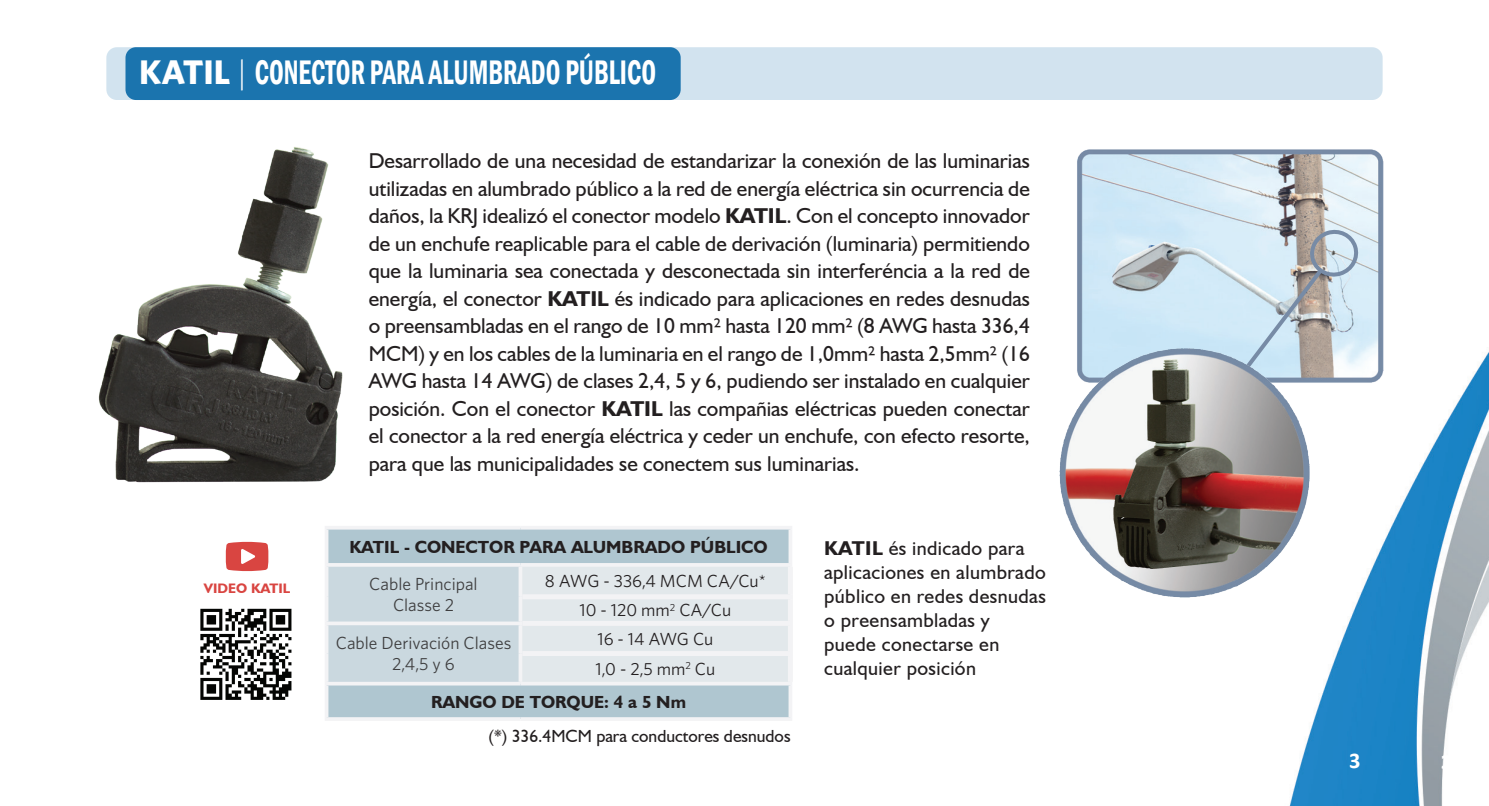
<style>
.page{position:relative;width:1489px;height:806px;background:#fff}
.page>*{position:absolute;margin:0;border:0;box-sizing:border-box;transform-origin:0 0}
.t1{font:600 condensed 35px "Franklin Gothic";color:#fff;scale:.75 1}
.t2{font:700 22.5px "Calibri";color:#fff}
.t3{font:21.5px/27.5px "Humanist 521 BT";color:#231f20;text-align:justify}
.t4{font:20px/24px "Humanist 521 BT";letter-spacing:.02em;color:#231f20}
.t5{font:700 20px "Whitney";color:#fff}
.t6{font:17.5px "Whitney";color:#231f20}
.t7{font:700 17.5px "Humanist 521 BT";color:#231f20}
.t8{font:17.5px/21px "Whitney";color:#3e3e3f;text-align:center}
.t9{font:17.5px "Humanist 521 BT";color:#231f20}
.t10{font:700 13.75px "Humanist 521 BT";color:#d94541}
.s1{font-family:"Whitney";font-weight:700;font-stretch:normal;font-size:34.25px}
.s2{font-family:"Whitney";font-weight:300;font-stretch:normal;font-size:34.25px}
.s3{font-weight:700}
</style>
<div class="page">
<img style="left:243px;top:48px;width:1245px;height:757px">
<div style="left:106px;top:47px;width:1276px;height:53px;background:#d2e3ef;border-radius:11px"></div>
<div style="left:125px;top:47px;width:555px;height:53px;background:#1b74ae;border-radius:11px"></div>
<img style="left:98px;top:125px;width:278px;height:380px">
<img style="left:1047px;top:128px;width:348px;height:262px">
<svg style="left:1235px;top:229px;width:123px;height:151px"></svg>
<img style="left:1059px;top:348px;width:249px;height:249px">
<div style="left:328px;top:529px;width:460px;height:188px;background:#afc6d0"></div>
<svg style="left:328px;top:566px;width:459px;height:115px"></svg>
<div style="left:787px;top:566px;width:5px;height:28px;background:#f3f3f5"></div>
<div style="left:522px;top:594px;width:270px;height:5px;background:#f3f3f5"></div>
<div style="left:787px;top:599px;width:5px;height:21px;background:#f3f3f5"></div>
<div style="left:522px;top:620px;width:270px;height:5px;background:#f3f3f5"></div>
<div style="left:787px;top:625px;width:5px;height:26px;background:#f3f3f5"></div>
<div style="left:522px;top:651px;width:270px;height:5px;background:#f3f3f5"></div>
<div style="left:787px;top:656px;width:5px;height:25px;background:#f3f3f5"></div>
<hr style="left:325px;top:526px;width:195px;height:3px;background:#f3f3f5">
<hr style="left:325px;top:529px;width:3px;height:34px;background:#f3f3f5">
<hr style="left:520px;top:526px;width:272px;height:3px;background:#f3f3f5">
<svg style="left:788px;top:529px;width:4px;height:34px"></svg>
<hr style="left:520px;top:563px;width:272px;height:3px;background:#f3f3f5">
<hr style="left:325px;top:685px;width:3px;height:32px;background:#f3f3f5">
<svg style="left:520px;top:681px;width:272px;height:4px"></svg>
<svg style="left:788px;top:685px;width:4px;height:32px"></svg>
<hr style="left:325px;top:717px;width:195px;height:3px;background:#f3f3f5">
<hr style="left:520px;top:717px;width:272px;height:3px;background:#f3f3f5">
<hr style="left:325px;top:563px;width:195px;height:3px;background:#f3f3f5">
<hr style="left:325px;top:566px;width:3px;height:30px;background:#f3f3f5">
<svg style="left:518px;top:566px;width:4px;height:30px"></svg>
<hr style="left:325px;top:596px;width:3px;height:25px;background:#f3f3f5">
<svg style="left:518px;top:596px;width:4px;height:25px"></svg>
<svg style="left:325px;top:621px;width:197px;height:4px"></svg>
<hr style="left:325px;top:625px;width:3px;height:28px;background:#f3f3f5">
<svg style="left:518px;top:625px;width:4px;height:28px"></svg>
<hr style="left:325px;top:653px;width:3px;height:28px;background:#f3f3f5">
<svg style="left:518px;top:653px;width:4px;height:28px"></svg>
<svg style="left:325px;top:681px;width:195px;height:4px"></svg>
<svg style="left:225px;top:541px;width:44px;height:30px"></svg>
<svg style="left:200px;top:605px;width:94px;height:98px"></svg>
<svg style="left:200px;top:608px;width:91px;height:91px"></svg>
<p class="t1" style="left:139px;top:49px;width:690px"><span class="s1">KATIL</span> <span class="s2">|</span> CONECTOR PARA ALUMBRADO PÚBLICO</p>
<p class="t10" style="left:204px;top:580px;width:88px">VIDEO KATIL</p>
<p class="t3" style="left:369px;top:147px;width:662px">Desarrollado de una necesidad de estandarizar la conexión de las luminarias utilizadas en alumbrado público a la red de energía eléctrica sin ocurrencia de daños, la KRJ idealizó el conector modelo <span class="s3">KATIL</span>. Con el concepto innovador de un enchufe reaplicable para el cable de derivación (luminaria) permitiendo que la luminaria sea conectada y desconectada sin interferéncia a la red de energía, el conector <span class="s3">KATIL</span> és indicado para aplicaciones en redes desnudas o preensambladas en el rango de 10 mm² hasta 120 mm² (8 AWG hasta 336,4<br>MCM) y en los cables de la luminaria en el rango de 1,0mm² hasta 2,5mm² (16<br>AWG hasta 14 AWG) de clases 2,4, 5 y 6, pudiendo ser instalado en cualquier posición. Con el conector <span class="s3">KATIL</span> las compañias eléctricas pueden conectar el conector a la red energía eléctrica y ceder un enchufe, con efecto resorte, para que las municipalidades se conectem sus luminarias.</p>
<p class="t7" style="left:349px;top:536px;width:420px">KATIL - CONECTOR PARA ALUMBRADO PÚBLICO</p>
<p class="t8" style="left:369px;top:573px;width:110px">Cable Principal</p>
<p class="t8" style="left:393px;top:594px;width:63px">Classe 2</p>
<p class="t6" style="left:545px;top:570px;width:222px">8 AWG - 336,4 MCM CA/Cu*</p>
<p class="t6" style="left:579px;top:600px;width:153px">10 - 120 mm<sup>2</sup> CA/Cu</p>
<p class="t8" style="left:336px;top:632px;width:177px">Cable Derivación Clases<br>2,4,5 y 6</p>
<p class="t6" style="left:597px;top:628px;width:117px">16 - 14 AWG Cu</p>
<p class="t6" style="left:595px;top:658px;width:121px">1,0 - 2,5 mm<sup>2</sup> Cu</p>
<p class="t7" style="left:431px;top:691px;width:256px">RANGO DE TORQUE: 4 a 5 Nm</p>
<p class="t9" style="left:488px;top:725px;width:303px">(*) 336.4MCM para conductores desnudos</p>
<p class="t4" style="left:824px;top:536px;width:223px"><span class="s3">KATIL</span> és indicado para aplicaciones en alumbrado público en redes desnudas o preensambladas y puede conectarse en cualquier posición</p>
<p class="t2" style="left:1349px;top:746px;width:13px">3</p>
<p class="t5" style="left:1440px;top:749px;width:12px">3</p>
</div>
